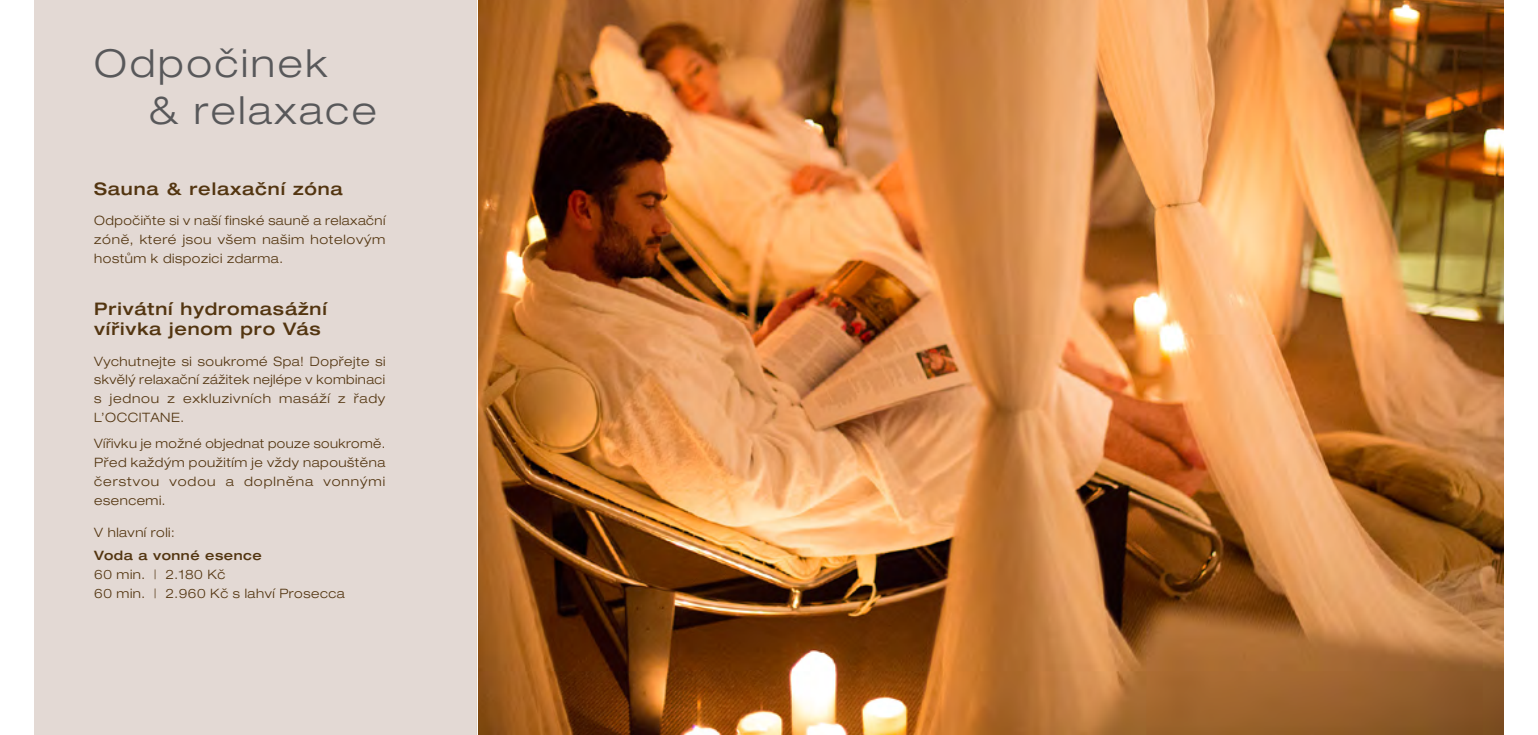
<style>
.page{position:relative;width:1538px;height:735px;background:#fff}
.page>*{position:absolute;margin:0;border:0;box-sizing:border-box;transform-origin:0 0}
.t1{font:300 expanded 38.5px/47.2px "Helvetica Neue LT Pro";letter-spacing:.07em;color:#58585a}
.t2{font:500 expanded 17.32px/20.5px "Helvetica Neue LT Pro";letter-spacing:.05em;color:#533510}
.t3{font:300 expanded 12.95px/18.9px "Helvetica Neue LT Pro";letter-spacing:.04em;color:#533510;text-align:justify}
.t4{font:500 expanded 12.95px "Helvetica Neue LT Pro";color:#533510}
</style>
<div class="page">
<div style="left:35px;top:0;width:734px;height:734px;background:#e3d9d4"></div>
<img style="left:478px;top:0;width:1025px;height:734px">
<hr style="left:476px;top:0;width:2px;height:734px;background:#fff">
<h1 class="t1" style="left:148px;top:39px;width:230px;text-indent:-54px">Odpočinek<br>&amp; relaxace</h1>
<h2 class="t2" style="left:94px;top:178px;width:250px">Sauna &amp; relaxační zóna</h2>
<p class="t3" style="left:94px;top:211px;width:293px">Odpočiňte si v naší finské sauně a relaxační zóně, které jsou všem našim hotelovým hostům k dispozici zdarma.</p>
<h2 class="t2" style="left:94px;top:298px;width:235px">Privátní hydromasážní vířivka jenom pro Vás</h2>
<p class="t3" style="left:94px;top:351px;width:293px">Vychutnejte si soukromé Spa! Dopřejte si skvělý relaxační zážitek nejlépe v kombinaci s jednou z exkluzivních masáží z řady L’Occitane</p>
<p class="t3" style="left:94px;top:404px;width:293px;line-height:25.6px;text-indent:86px">.<br>Vířivku je možné objednat pouze soukromě.</p>
<p class="t3" style="left:94px;top:452px;width:293px">Před každým použitím je vždy napouštěna čerstvou vodou a doplněna vonnými esencemi.</p>
<p class="t3" style="left:94px;top:522px;width:82px">V hlavní roli:</p>
<p class="t4" style="left:94px;top:547px;width:169px">Voda a vonné esence</p>
<p class="t3" style="left:94px;top:565px;width:252px">60 min. | 2.180 Kč<br>60 min. | 2.960 Kč s lahví Prosecca</p>
</div>
